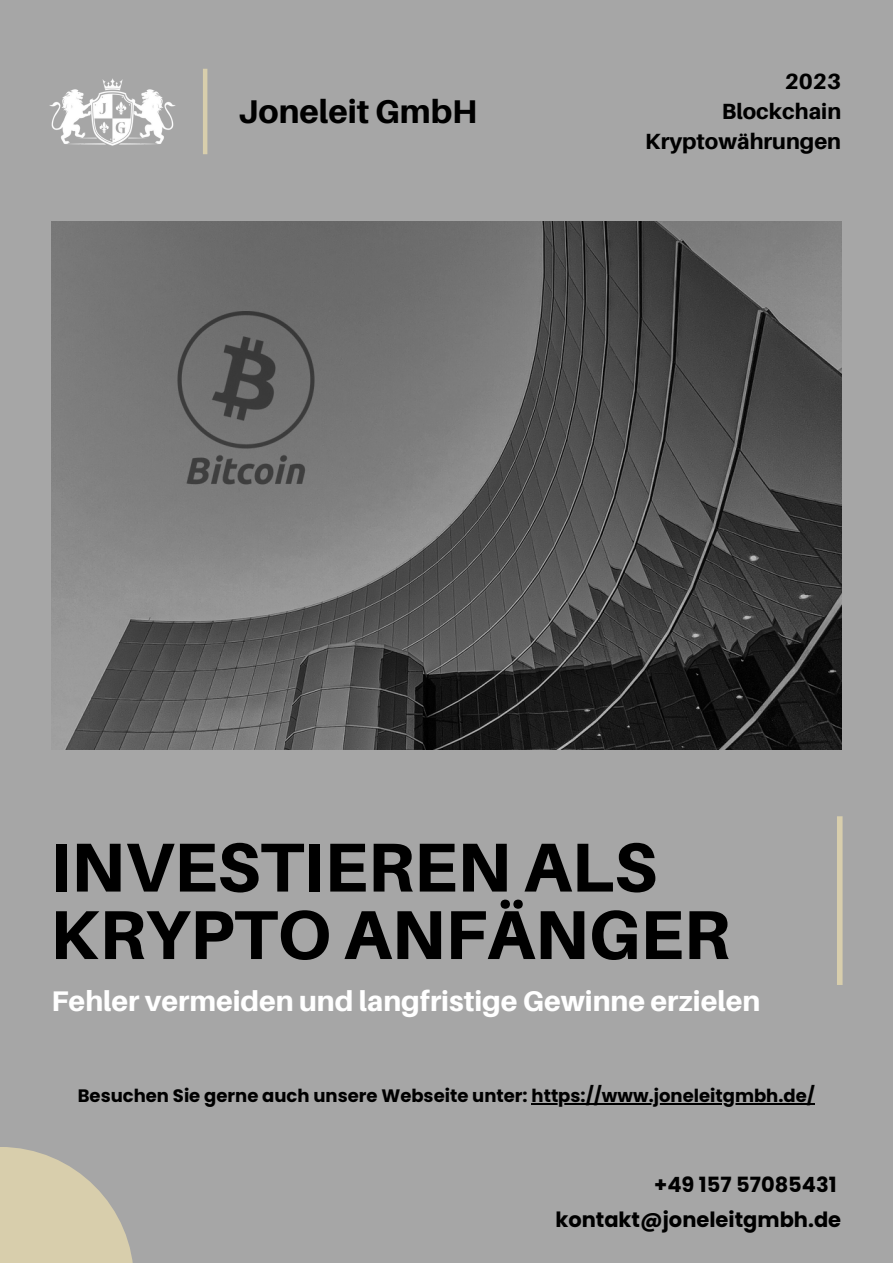
<style>
.page{position:relative;width:893px;height:1264px;background:#fff}
.page>*{position:absolute;margin:0;border:0;box-sizing:border-box;transform-origin:0 0}
.t1{font:800 69.3px/67.5px "Aileron";color:#000}
.t2{font:800 32.85px "Aileron";color:#000}
.t3{font:800 28.35px "Aileron";color:#fff}
.t4{font:800 22.05px/30.3px "Aileron";color:#000;text-align:right}
.t5{font:700 21px/34.8px "Poppins";color:#000;text-align:right}
.t6{font:700 18px "Poppins";color:#000}
</style>
<div class="page">
<div style="left:0;top:0;width:892px;height:1262px;background:#a6a6a6"></div>
<img style="left:51px;top:221px;width:790px;height:528px">
<img style="left:49px;top:68px;width:159px;height:87px">
<hr style="left:203px;top:69px;width:4px;height:85px;background:#d8ceac">
<div style="left:836px;top:816px;width:6px;height:168px;background:#d8ceac"></div>
<svg style="left:0;top:1147px;width:133px;height:115px;fill:#d8ceac"></svg>
<img style="left:136px;top:311px;width:219px;height:175px">
<hr style="left:531px;top:1102px;width:283px;height:2px;background:#000">
<h2 class="t2" style="left:238px;top:91px;width:240px">Joneleit GmbH</h2>
<p class="t4" style="left:645px;top:65px;width:198px">2023<br>Blockchain<br>Kryptowährungen</p>
<h1 class="t1" style="left:50px;top:832px;width:681px">INVESTIEREN ALS<br>KRYPTO ANFÄNGER</h1>
<h3 class="t3" style="left:51px;top:983px;width:710px">Fehler vermeiden und langfristige Gewinne erzielen</h3>
<p class="t6" style="left:78px;top:1082px;width:738px">Besuchen Sie gerne auch unsere Webseite unter: https://www.joneleitgmbh.de/</p>
<p class="t5" style="left:555px;top:1167px;width:287px">+49 157 57085431 kontakt@joneleitgmbh.de</p>
</div>
